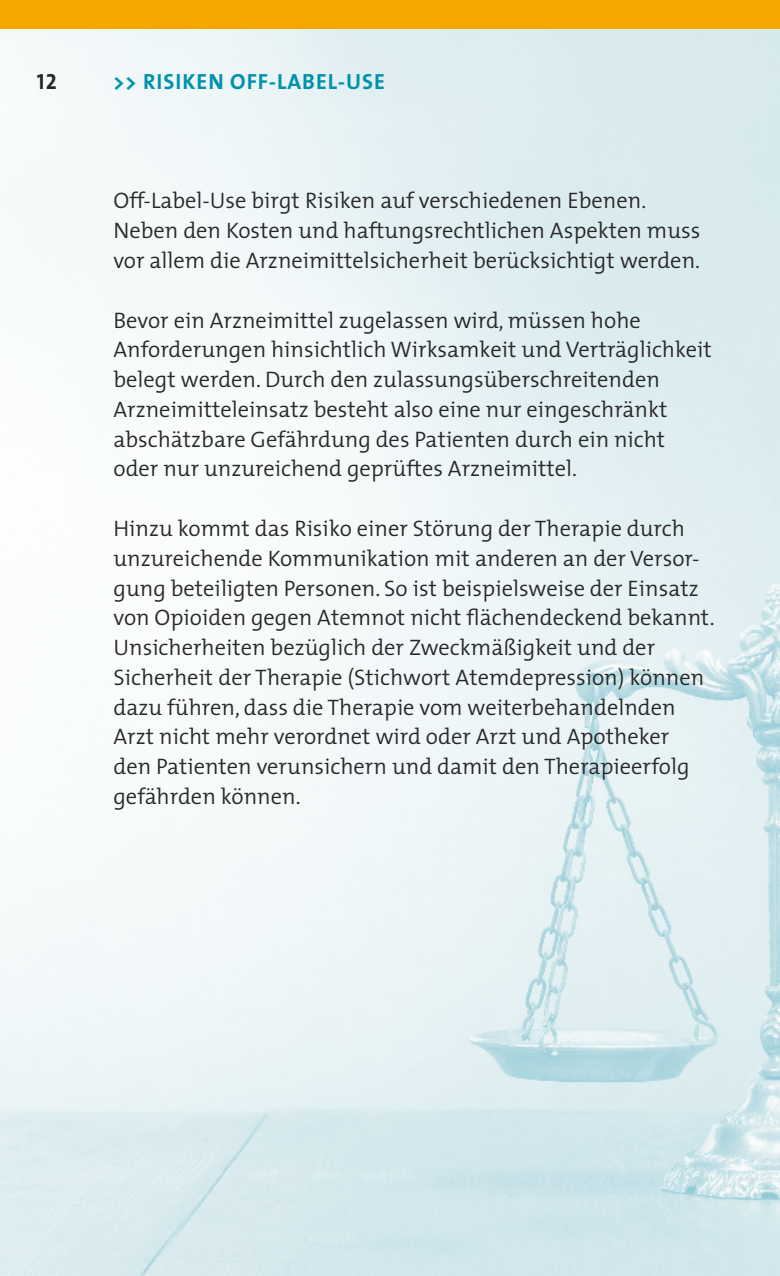
<style>
.page{position:relative;width:780px;height:1276px;background:#fff}
.page>*{position:absolute;margin:0;border:0;box-sizing:border-box;transform-origin:0 0}
.t1{font:300 22.5px/29.8px "The Mix";color:#282829}
.t2{font:22px "The Sans Bold Caps";letter-spacing:.04em;color:#0091ab}
.t3{font:22px "The Sans Bold Caps";color:#282829}
.s1{font-family:"The Sans";font-weight:700}
</style>
<div class="page">
<img style="left:0;top:28px;width:780px;height:1248px">
<div style="left:0;top:0;width:780px;height:28px;background:#f7a800"></div>
<p class="t3" style="left:37px;top:63px;width:21px">12</p>
<p class="t2" style="left:113px;top:63px;width:182px"><span class="s1">&gt;&gt;</span> RISI KEN OFF-LABEL</p>
<p class="t2" style="left:338px;top:63px;width:36px">-USE</p>
<p class="t1" style="left:113px;top:185px;width:588px">Off-Label-Use birgt Risiken auf verschiedenen Ebenen.<br>Neben den Kosten und haftungsrechtlichen Aspekten muss vor allem die Arzneimittelsicherheit berücksichtigt werden.</p>
<p class="t1" style="left:113px;top:304px;width:600px">Bevor ein Arzneimittel zugelassen wird, müssen hohe Anforderungen hinsichtlich Wirksamkeit und Verträglichkeit belegt werden. Durch den zulassungsüberschreitenden Arzneimitteleinsatz besteht also eine nur eingeschränkt abschätzbare Gefährdung des Patienten durch ein nicht oder nur unzureichend geprüftes Arzneimittel.</p>
<p class="t1" style="left:113px;top:513px;width:602px">Hinzu kommt das Risiko einer Störung der Therapie durch unzureichende Kommunikation mit anderen an der Versor&shy;gung beteiligten Personen. So ist beispielsweise der Einsatz von Opioiden gegen Atemnot nicht flächendeckend bekannt.<br>Unsicherheiten bezüglich der Zweckmäßigkeit und der Sicherheit der Therapie (Stichwort Atemdepression) können dazu führen, dass die Therapie vom weiterbehandelnden Arzt nicht mehr verordnet wird oder Arzt und Apotheker<br>den Patienten verunsichern und damit den Therapieerfolg gefährden können.</p>
</div>
